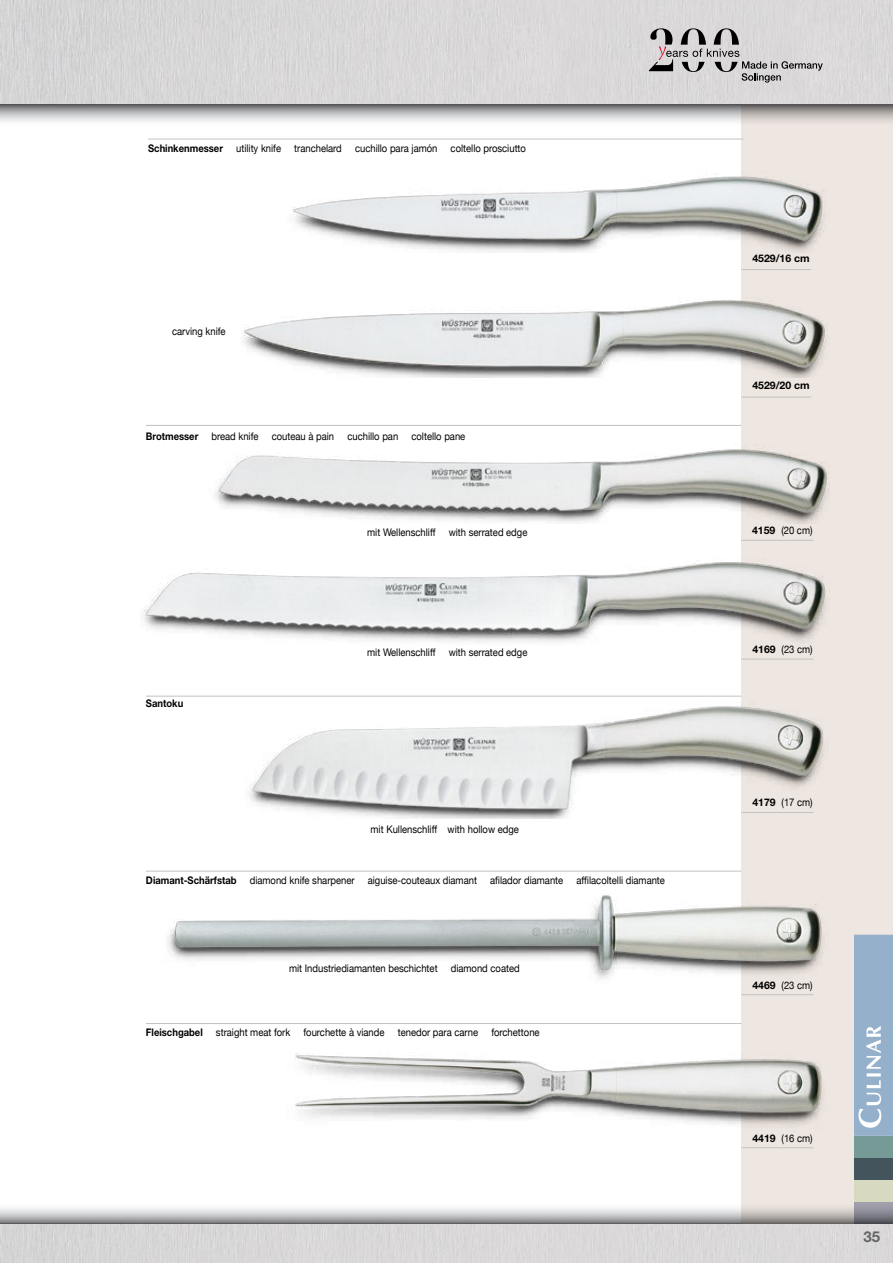
<style>
.page{position:relative;width:893px;height:1263px;background:#fff}
.page>*{position:absolute;margin:0;border:0;box-sizing:border-box;transform-origin:0 0}
.t1{font:700 15px "Helvetica Neue";color:#646567}
.t2{font:10.5px "Helvetica Neue";color:#000;scale:.9 1}
.t3{font:700 10.5px "Helvetica Neue";color:#000;scale:.9 1}
.t4{font:700 10.5px "Helvetica Neue";color:#000}
.s1{font-weight:700}
</style>
<div class="page">
<div style="left:0;top:0;width:893px;height:105px;background:#d9d7d8"></div>
<div style="left:0;top:1224px;width:893px;height:39px;background:#d9d8d8"></div>
<div style="left:741px;top:105px;width:152px;height:1119px;background:#eee6e0"></div>
<div style="left:854px;top:935px;width:39px;height:201px;background:#95b0cb"></div>
<svg style="left:858px;top:1026px;width:23px;height:102px"></svg>
<div style="left:854px;top:1180px;width:39px;height:22px;background:#d7d9c0"></div>
<div style="left:854px;top:1158px;width:39px;height:22px;background:#44545d"></div>
<div style="left:854px;top:1136px;width:39px;height:22px;background:#769a95"></div>
<svg style="left:1px;top:105px;width:892px;height:17px;background:#b7b6b7"></svg>
<svg style="left:0;top:105px;width:1px;height:17px"></svg>
<svg style="left:1px;top:1202px;width:892px;height:22px"></svg>
<svg style="left:0;top:1208px;width:1px;height:16px"></svg>
<svg style="left:649px;top:28px;width:174px;height:55px;background:#bbb9ba"></svg>
<img style="left:215px;top:449px;width:614px;height:75px">
<img style="left:141px;top:562px;width:686px;height:80px">
<hr style="left:146px;top:425px;width:595px;height:1px;background:#c6c1bd">
<img style="left:292px;top:171px;width:533px;height:81px">
<img style="left:241px;top:300px;width:587px;height:78px">
<hr style="left:148px;top:139px;width:595px;height:1px;background:#c6c1bd">
<hr style="left:741px;top:269px;width:70px;height:1px;background:#c6c1bd">
<hr style="left:741px;top:397px;width:70px;height:1px;background:#c6c1bd">
<img style="left:245px;top:706px;width:579px;height:112px">
<img style="left:294px;top:1053px;width:529px;height:72px">
<img style="left:167px;top:893px;width:656px;height:86px">
<hr style="left:146px;top:871px;width:595px;height:1px;background:#c6c1bd">
<hr style="left:741px;top:994px;width:72px;height:1px;background:#c6c1bd">
<hr style="left:146px;top:1023px;width:595px;height:1px;background:#c6c1bd">
<hr style="left:146px;top:696px;width:595px;height:1px;background:#c6c1bd">
<hr style="left:741px;top:812px;width:72px;height:1px;background:#c6c1bd">
<hr style="left:741px;top:1147px;width:72px;height:1px;background:#c6c1bd">
<hr style="left:741px;top:659px;width:72px;height:1px;background:#c6c1bd">
<hr style="left:741px;top:540px;width:72px;height:1px;background:#c6c1bd">
<p class="t3" style="left:148px;top:141px;width:85px">Schinkenmesser</p>
<p class="t2" style="left:236px;top:139px;width:51px">utility knife</p>
<p class="t2" style="left:294px;top:139px;width:54px">tranchelard</p>
<p class="t2" style="left:355px;top:139px;width:93px">cuchillo para jamón</p>
<p class="t2" style="left:451px;top:139px;width:85px">coltello prosciutto</p>
<p class="t2" style="left:172px;top:323px;width:61px">carving knife</p>
<p class="t3" style="left:146px;top:430px;width:60px">Brotmesser</p>
<p class="t2" style="left:211px;top:428px;width:54px">bread knife</p>
<p class="t2" style="left:272px;top:428px;width:71px">couteau à pain</p>
<p class="t2" style="left:347px;top:428px;width:58px">cuchillo pan</p>
<p class="t2" style="left:411px;top:428px;width:61px">coltello pane</p>
<p class="t2" style="left:367px;top:523px;width:77px">mit Wellenschliff</p>
<p class="t2" style="left:449px;top:523px;width:89px">with serrated edge</p>
<p class="t3" style="left:146px;top:697px;width:43px">Santoku</p>
<p class="t2" style="left:367px;top:644px;width:77px">mit Wellenschliff</p>
<p class="t2" style="left:449px;top:644px;width:89px">with serrated edge</p>
<p class="t2" style="left:371px;top:820px;width:166px">mit Kullenschliff with hollow edge</p>
<p class="t3" style="left:146px;top:873px;width:102px">Diamant-Schärfstab</p>
<p class="t2" style="left:250px;top:871px;width:118px">diamond knife sharpener</p>
<p class="t2" style="left:368px;top:871px;width:123px">aiguise-couteaux diamant</p>
<p class="t2" style="left:490px;top:871px;width:83px">afilador diamante</p>
<p class="t2" style="left:576px;top:871px;width:100px">affilacoltelli diamante</p>
<p class="t2" style="left:289px;top:959px;width:167px">mit Industriediamanten beschichtet</p>
<p class="t2" style="left:451px;top:959px;width:78px">diamond coated</p>
<p class="t3" style="left:146px;top:1026px;width:65px">Fleischgabel</p>
<p class="t2" style="left:216px;top:1023px;width:84px">straight meat fork</p>
<p class="t2" style="left:303px;top:1023px;width:92px">fourchette à viande</p>
<p class="t2" style="left:398px;top:1023px;width:91px">tenedor para carne</p>
<p class="t2" style="left:491px;top:1023px;width:55px">forchettone</p>
<p class="t4" style="left:752px;top:251px;width:59px">4529/16 cm</p>
<p class="t4" style="left:752px;top:379px;width:59px">4529/20 cm</p>
<p class="t2" style="left:752px;top:521px;width:69px"><span class="s1">4159</span> (20 cm)</p>
<p class="t2" style="left:752px;top:640px;width:69px"><span class="s1">4169</span> (23 cm)</p>
<p class="t2" style="left:752px;top:793px;width:69px"><span class="s1">4179</span> (17 cm)</p>
<p class="t2" style="left:752px;top:976px;width:69px"><span class="s1">4469</span> (23 cm)</p>
<p class="t2" style="left:752px;top:1129px;width:69px"><span class="s1">4419</span> (16 cm)</p>
<h1 class="t1" style="left:863px;top:1227px;width:18px">35</h1>
</div>
